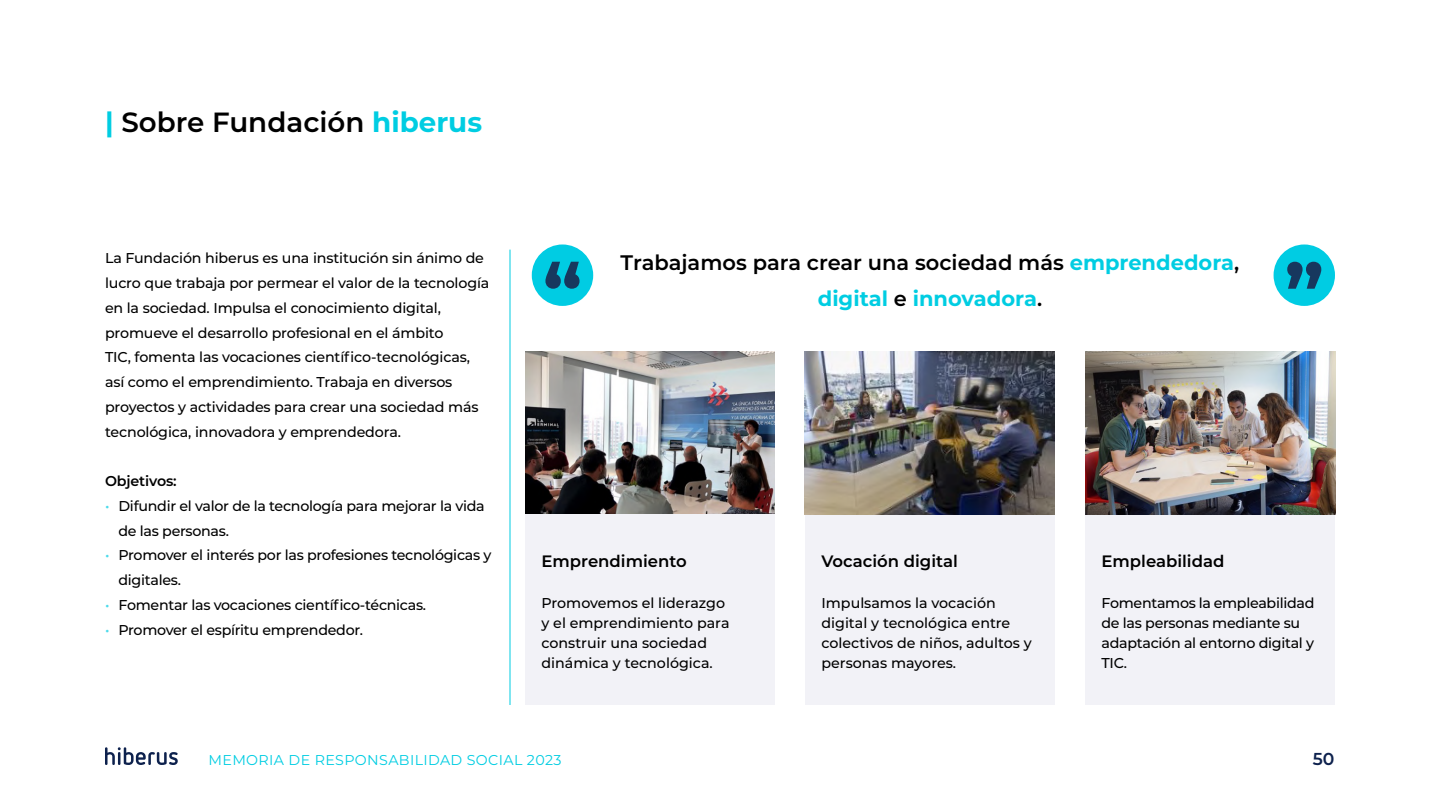
<style>
.page{position:relative;width:1440px;height:810px;background:#fff}
.page>*{position:absolute;margin:0;border:0;box-sizing:border-box;transform-origin:0 0}
.t1{font:600 27.75px "Montserrat";color:#000}
.t2{font:600 21px/36px "Montserrat";color:#000;text-align:center}
.t3{font:600 17.25px "Montserrat";color:#0d214d}
.t4{font:600 16.5px "Montserrat";color:#000}
.t5{font:500 14.25px/24.8px "Montserrat";letter-spacing:-.01em;color:#000}
.t6{font:14.25px "Montserrat";letter-spacing:.025em;color:#00cde2}
.t7{font:600 14.25px "Montserrat";letter-spacing:-.01em;color:#000}
.s1{font-weight:700;color:#00cde2}
.s2{color:#4ddbeb}
</style>
<div class="page">
<svg style="left:105px;top:747px;width:73px;height:18px"></svg>
<hr style="left:510px;top:250px;width:1px;height:455px;background:#00cde2">
<div style="left:532px;top:244px;width:61px;height:62px;background:#00cce3;border-radius:50%"></div>
<svg style="left:545px;top:262px;width:35px;height:27px"></svg>
<div style="left:1274px;top:244px;width:61px;height:62px;background:#00cce3;border-radius:50%"></div>
<svg style="left:1287px;top:262px;width:34px;height:27px"></svg>
<img style="left:525px;top:351px;width:250px;height:164px">
<div style="left:525px;top:515px;width:250px;height:190px;background:#f2f2f7"></div>
<div style="left:805px;top:515px;width:250px;height:190px;background:#f2f2f7"></div>
<div style="left:1085px;top:515px;width:250px;height:190px;background:#f2f2f7"></div>
<img style="left:805px;top:351px;width:250px;height:164px">
<img style="left:1085px;top:351px;width:250px;height:164px">
<h1 class="t1" style="left:105px;top:102px;width:379px"><span class="s1">|</span> Sobre Fundación <span class="s1">hiberus</span></h1>
<p class="t5" style="left:105px;top:245px;width:386px">La Fundación hiberus es una institución sin ánimo de lucro que trabaja por permear el valor de la tecnología en la sociedad. Impulsa el conocimiento digital, promueve el desarrollo profesional en el ámbito<br>TIC, fomenta las vocaciones científico-tecnológicas, así como el emprendimiento. Trabaja en diversos proyectos y actividades para crear una sociedad más tecnológica, innovadora y emprendedora.</p>
<p class="t7" style="left:105px;top:471px;width:73px">Objetivos:</p>
<p class="t5" style="left:118px;top:493px;width:368px;text-indent:-13px"><span class="s2">•</span> Difundir el valor de la tecnología para mejorar la vida de las personas.</p>
<p class="t5" style="left:118px;top:542px;width:374px;text-indent:-13px"><span class="s2">•</span> Promover el interés por las profesiones tecnológicas y digitales.</p>
<p class="t5" style="left:105px;top:592px;width:323px"><span class="s2">•</span> Fomentar las vocaciones científico-técnicas.</p>
<p class="t5" style="left:105px;top:617px;width:260px"><span class="s2">•</span> Promover el espíritu emprendedor.</p>
<h2 class="t2" style="left:621px;top:244px;width:620px">Trabajamos para crear una sociedad más <span class="s1">emprendedora</span>, <span class="s1">digital</span> e <span class="s1">innovadora</span>.</h2>
<p class="t4" style="left:542px;top:550px;width:147px">Emprendimiento</p>
<p class="t5" style="left:542px;top:592px;width:190px;line-height:20.2px">Promovemos el liderazgo y el emprendimiento para construir una sociedad dinámica y tecnológica.</p>
<p class="t4" style="left:821px;top:550px;width:138px">Vocación digital</p>
<p class="t5" style="left:821px;top:592px;width:212px;line-height:20.2px">Impulsamos la vocación digital y tecnológica entre colectivos de niños, adultos y personas mayores.</p>
<p class="t4" style="left:1102px;top:550px;width:124px">Empleabilidad</p>
<p class="t5" style="left:1102px;top:592px;width:215px;line-height:20.2px">Fomentamos la empleabilidad de las personas mediante su adaptación al entorno digital y<br>TIC.</p>
<p class="t6" style="left:208px;top:750px;width:355px">MEMORIA DE RESPONSABILIDAD SOCIAL 2023</p>
<p class="t3" style="left:1313px;top:747px;width:23px">50</p>
</div>
